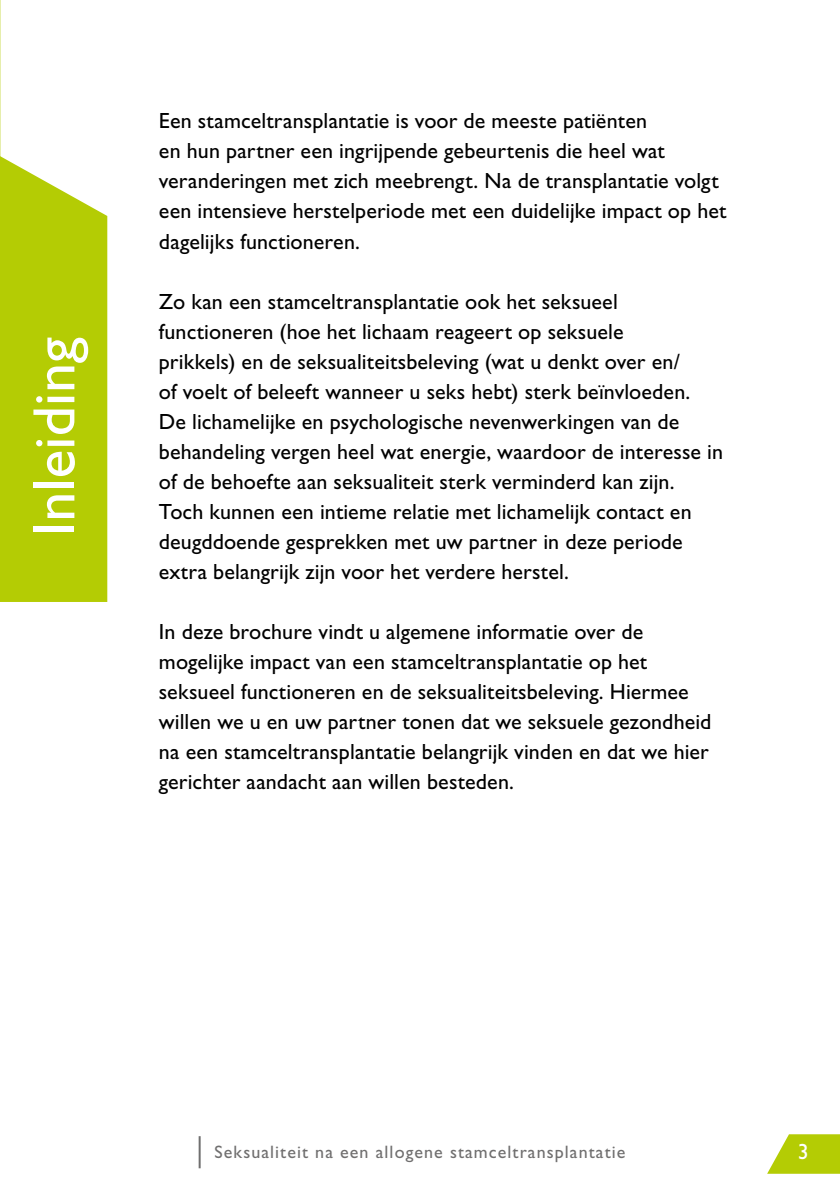
<style>
.page{position:relative;width:840px;height:1191px;background:#fff}
.page>*{position:absolute;margin:0;border:0;box-sizing:border-box;transform-origin:0 0}
.t1{font:60px "Gill Sans Std";color:#fff}
.t2{font:22px/30px "Gill Sans Std";letter-spacing:.005em;color:#000}
.t3{font:22px "Gill Sans Std";color:#fff}
.t4{font:18px "Gill Sans Std";letter-spacing:.06em;color:#706f6f}
</style>
<div class="page">
<svg style="left:767px;top:1134px;width:72px;height:39px"></svg>
<hr style="left:198px;top:1136px;width:2px;height:32px;background:#706f6f">
<svg style="left:0;top:0;width:1px;height:156px"></svg>
<div style="left:0;top:156px;width:107px;height:446px;background:#b4cc04"></div>
<h1 class="t1" style="left:20px;top:536px;width:201px;rotate:-90deg">Inleiding</h1>
<p class="t2" style="left:159px;top:106px;width:568px">Een stamceltransplantatie is voor de meeste patiënten<br>en hun partner een ingrijpende gebeurtenis die heel wat veranderingen met zich meebrengt. Na de transplantatie volgt een intensieve herstelperiode met een duidelijke impact op het dagelijks functioneren.</p>
<p class="t2" style="left:159px;top:286px;width:565px">Zo kan een stamceltransplantatie ook het seksueel functioneren (hoe het lichaam reageert op seksuele<br>prikkels) en de seksualiteitsbeleving (wat u denkt over en/<br>of voelt of beleeft wanneer u seks hebt) sterk beïnvloeden.<br>De lichamelijke en psychologische nevenwerkingen van de behandeling vergen heel wat energie, waardoor de interesse in of de behoefte aan seksualiteit sterk verminderd kan zijn.<br>Toch kunnen een intieme relatie met lichamelijk contact en deugddoende gesprekken met uw partner in deze periode extra belangrijk zijn voor het verdere herstel.</p>
<p class="t2" style="left:159px;top:616px;width:553px">In deze brochure vindt u algemene informatie over de mogelijke impact van een stamceltransplantatie op het seksueel functioneren en de seksualiteitsbeleving. Hiermee willen we u en uw partner tonen dat we seksuele gezondheid na een stamceltransplantatie belangrijk vinden en dat we hier gerichter aandacht aan willen besteden.</p>
<p class="t4" style="left:214px;top:1141px;width:412px">Seksualiteit na een allogene stamceltransplantatie</p>
<p class="t3" style="left:797px;top:1138px;width:12px">3</p>
</div>
